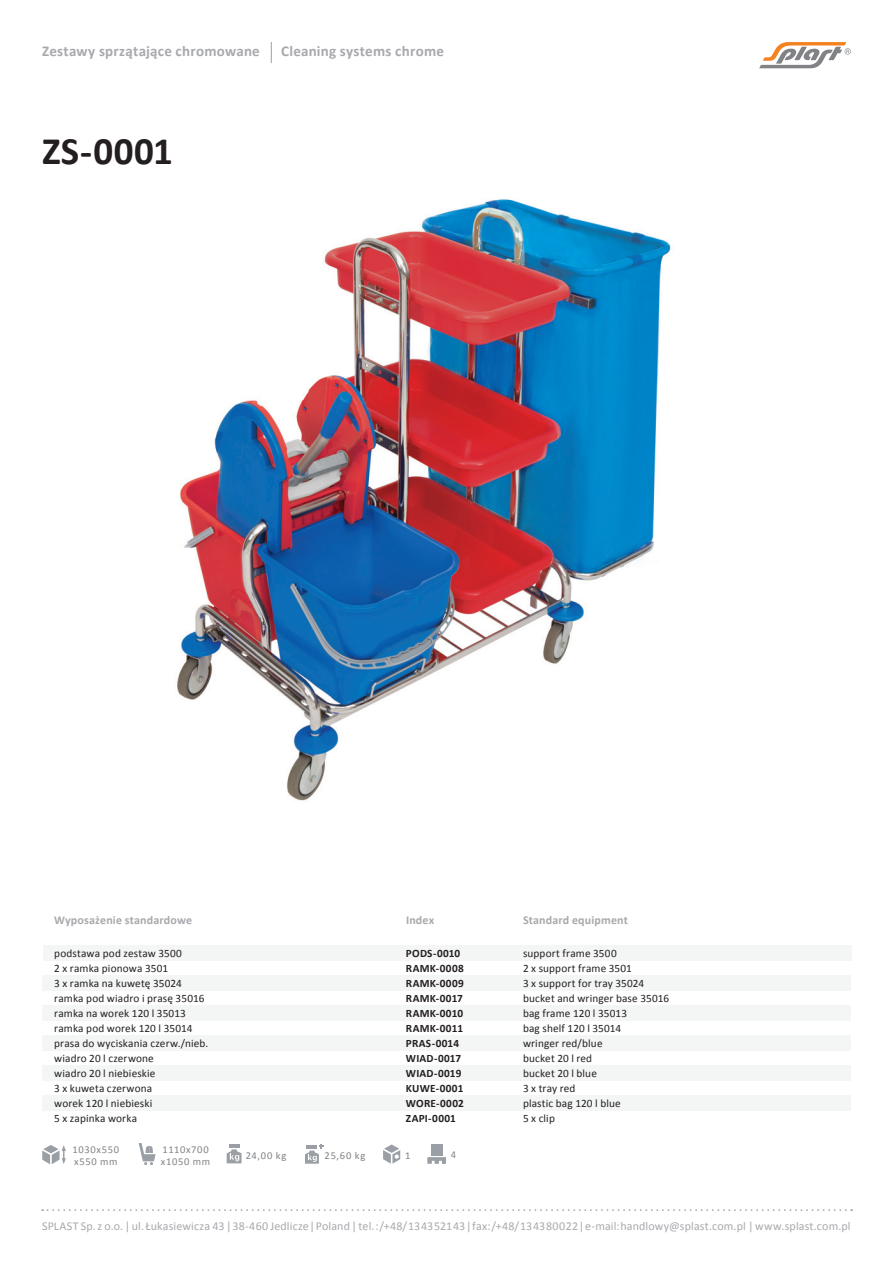
<style>
.page{position:relative;width:893px;height:1263px;background:#fff}
.page>*{position:absolute;margin:0;border:0;box-sizing:border-box;transform-origin:0 0}
.t1{font:700 39px "Calibri";letter-spacing:.015em;color:#231f20}
.t2{font:700 15px "Calibri";letter-spacing:.015em;color:#a8a9ad}
.t3{font:12px "Calibri";letter-spacing:.015em;color:#a8a9ad}
.t4{font:700 12px "Calibri";letter-spacing:.015em;color:#a8a9ad}
.t5{font:11.25px/15px "Calibri";letter-spacing:.015em;color:#231f20}
.t6{font:700 11.25px/15px "Calibri";letter-spacing:.015em;color:#231f20}
.t7{font:10.5px/12px "Calibri";letter-spacing:.07em;color:#808285}
</style>
<div class="page">
<img style="left:177px;top:199px;width:494px;height:602px">
<svg style="left:759px;top:42px;width:92px;height:26px"></svg>
<div style="left:42px;top:1065px;width:809px;height:15px;background:#f4f5f5"></div>
<div style="left:42px;top:1005px;width:809px;height:15px;background:#f4f5f5"></div>
<div style="left:42px;top:1035px;width:809px;height:15px;background:#f4f5f5"></div>
<div style="left:42px;top:975px;width:809px;height:15px;background:#f4f5f5"></div>
<div style="left:43px;top:945px;width:809px;height:15px;background:#f4f5f5"></div>
<div style="left:42px;top:1095px;width:809px;height:15px;background:#f4f5f5"></div>
<svg style="left:42px;top:1209px;width:810px;height:2px"></svg>
<svg style="left:271px;top:42px;width:1px;height:21px"></svg>
<svg style="left:139px;top:1143px;width:17px;height:22px"></svg>
<svg style="left:227px;top:1145px;width:15px;height:18px"></svg>
<svg style="left:383px;top:1144px;width:17px;height:20px"></svg>
<svg style="left:305px;top:1144px;width:19px;height:20px"></svg>
<div style="left:431px;top:1144px;width:11px;height:11px;background:#999fa4"></div>
<svg style="left:428px;top:1157px;width:18px;height:7px"></svg>
<svg style="left:42px;top:1145px;width:24px;height:19px"></svg>
<h2 class="t2" style="left:42px;top:42px;width:219px">Zestawy sprzątające chromowane</h2>
<h2 class="t2" style="left:281px;top:42px;width:164px">Cleaning systems chrome</h2>
<h1 class="t1" style="left:42px;top:126px;width:132px">ZS-0001</h1>
<p class="t4" style="left:54px;top:912px;width:140px">Wyposażenie standardowe</p>
<p class="t4" style="left:406px;top:912px;width:30px">Index</p>
<p class="t4" style="left:523px;top:912px;width:107px">Standard equipment</p>
<p class="t5" style="left:54px;top:946px;width:156px">podstawa pod zestaw 3500<br>2 x ramka pionowa 3501<br>3 x ramka na kuwetę 35024 ramka pod wiadro i prasę 35016 ramka na worek 120 l 35013 ramka pod worek 120 l 35014 prasa do wyciskania czerw./nieb. wiadro 20 l czerwone<br>wiadro 20 l niebieskie<br>3 x kuweta czerwona<br>worek 120 l niebieski<br>5 x zapinka worka</p>
<p class="t6" style="left:406px;top:945px;width:59px">PODS-0010<br>RAMK-0008<br>RAMK-0009<br>RAMK-0017<br>RAMK-0010<br>RAMK-0011<br>PRAS-0014<br>WIAD-0017<br>WIAD-0019<br>KUWE-0001<br>WORE-0002<br>ZAPI-0001</p>
<p class="t5" style="left:523px;top:945px;width:148px">support frame 3500<br>2 x support frame 3501<br>3 x support for tray 35024 bucket and wringer base 35016 bag frame 120 l 35013<br>bag shelf 120 l 35014<br>wringer red/blue<br>bucket 20 l red<br>bucket 20 l blue<br>3 x tray red<br>plastic bag 120 l blue<br>5 x clip</p>
<p class="t7" style="left:72px;top:1144px;width:48px">1030x550 x550 mm</p>
<p class="t7" style="left:161px;top:1144px;width:51px">1110x700 x1050 mm</p>
<p class="t7" style="left:246px;top:1149px;width:42px">24,00 kg</p>
<p class="t7" style="left:325px;top:1149px;width:42px">25,60 kg</p>
<p class="t7" style="left:405px;top:1149px;width:7px">1</p>
<p class="t7" style="left:451px;top:1149px;width:7px">4</p>
<p class="t3" style="left:42px;top:1218px;width:810px">SPLAST Sp. z o.o. | ul. Łukasiewicza 43 | 38-460 Jedlicze | Poland | tel. : /+48/ 13 43 521 43 | fax: /+48/ 13 43 800 22 | e-mail: handlowy@splast.com.pl | www.splast.com.pl</p>
</div>
